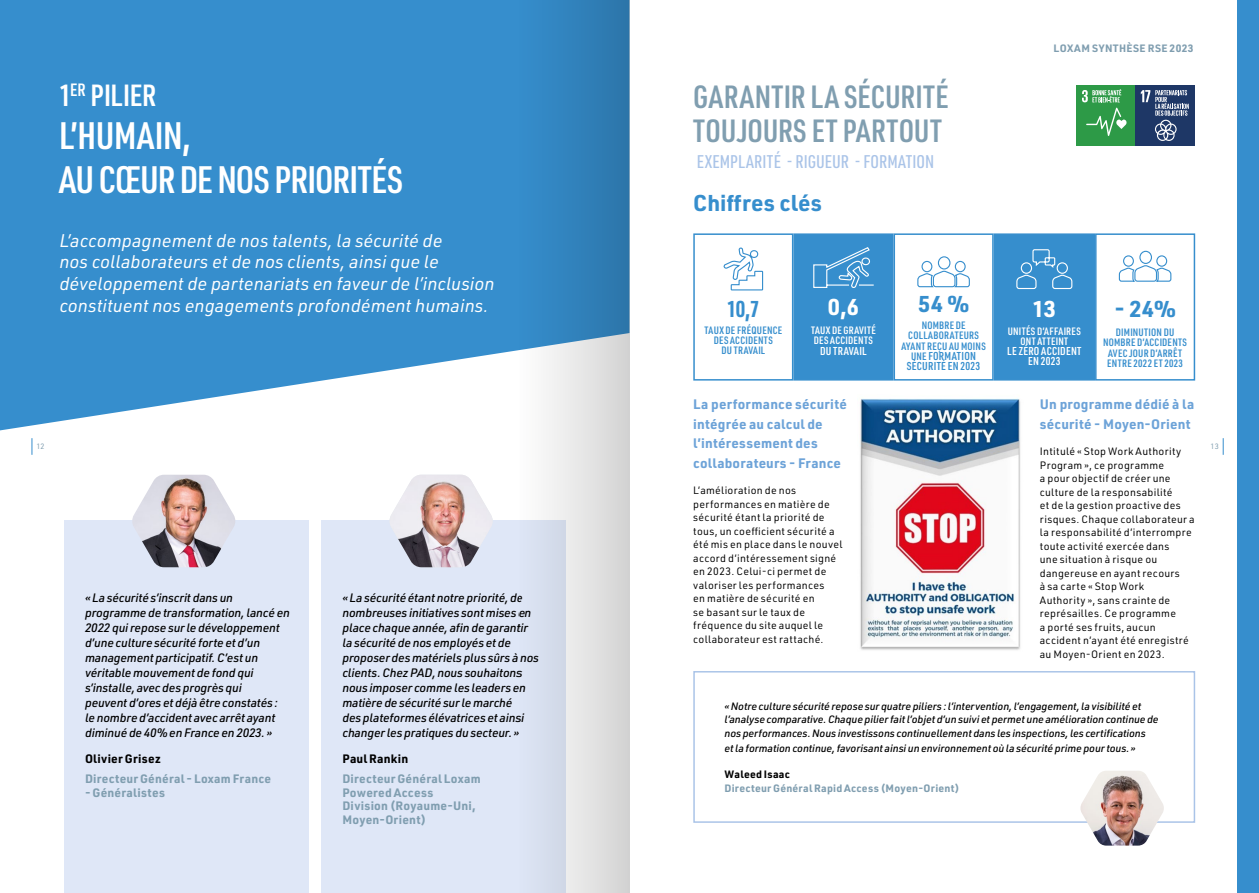
<style>
.page{position:relative;width:1259px;height:893px;background:#fff}
.page>*{position:absolute;margin:0;border:0;box-sizing:border-box;transform-origin:0 0}
.t1{font:600 37.5px/43.8px "URWDIN Cond";letter-spacing:-.015em;color:#fff}
.t2{font:600 31.5px/34.5px "URWDIN Cond";letter-spacing:.01em;color:#809eb0}
.t3{font:600 30px "URWDIN Cond";color:#fff}
.t4{font:700 22.5px "URWDIN";letter-spacing:.01em;color:#368ecd}
.t5{font:700 22.5px "URWDIN";color:#fff}
.t6{font:700 22.5px "URWDIN Cond";color:#368ecd}
.t7{font:italic 18px/21.6px "URWDIN";color:#fff}
.t8{font:500 18px "URWDIN Cond";letter-spacing:.005em;color:#aac4e8}
.t9{font:700 13.5px/19.5px "URWDIN";letter-spacing:.015em;color:#6da3d8}
.t10{font:italic 500 12px/15px "URWDIN";letter-spacing:-.015em;color:#000}
.t11{font:700 12px/13.5px "URWDIN";letter-spacing:.015em;color:#809eb0}
.t12{font:700 12px "URWDIN";letter-spacing:.025em;color:#000}
.t13{font:600 11.25px/10.2px "URWDIN Cond";letter-spacing:.025em;color:#fff;text-align:center}
.t14{font:600 11.25px/10.2px "URWDIN Cond";letter-spacing:.025em;color:#368ecd;text-align:center}
.t15{font:10.5px/13.5px "URWDIN";letter-spacing:.025em;color:#000}
.t16{font:italic 500 10.5px/13.5px "URWDIN";letter-spacing:-.01em;color:#000}
.t17{font:600 10.5px/10.2px "URWDIN Cond";letter-spacing:.025em;color:#368ecd;text-align:center}
.t18{font:700 10.5px "URWDIN";letter-spacing:.03em;color:#809eb0}
.t19{font:600 10.5px/10.2px "URWDIN Cond";letter-spacing:.03em;color:#fff;text-align:center}
.t20{font:700 10.5px "URWDIN";letter-spacing:.025em;color:#000}
.t21{font:7.65px "URWDIN";color:#809eb0}
.s1{font-size:10.5px}
</style>
<div class="page">
<div style="left:1236px;top:0;width:23px;height:893px;background:#368ecd"></div>
<svg style="left:1223px;top:438px;width:1px;height:17px"></svg>
<svg style="left:32px;top:438px;width:1px;height:17px"></svg>
<svg style="left:0;top:0;width:520px;height:430px;background:#4898d1"></svg>
<div style="left:64px;top:521px;width:244px;height:372px;background:#dfe7f7"></div>
<div style="left:321px;top:521px;width:245px;height:372px;background:#dfe7f7"></div>
<div style="left:1076px;top:85px;width:59px;height:60px;background:#2d9a47"></div>
<svg style="left:1086px;top:108px;width:40px;height:28px"></svg>
<svg style="left:1082px;top:89px;width:39px;height:13px"></svg>
<div style="left:1135px;top:85px;width:60px;height:60px;background:#1e3766"></div>
<svg style="left:1140px;top:90px;width:48px;height:51px"></svg>
<div style="left:693px;top:233px;width:100px;height:148px;border:2px solid #368ecd"></div>
<svg style="left:723px;top:247px;width:40px;height:44px"></svg>
<div style="left:993px;top:233px;width:102px;height:148px;background:#368ecd;border:2px solid #368ecd"></div>
<div style="left:893px;top:233px;width:100px;height:148px;border:2px solid #368ecd"></div>
<div style="left:1095px;top:233px;width:100px;height:148px;border:2px solid #368ecd"></div>
<div style="left:793px;top:233px;width:100px;height:148px;background:#368ecd;border:2px solid #368ecd"></div>
<svg style="left:1016px;top:249px;width:57px;height:41px"></svg>
<svg style="left:917px;top:256px;width:53px;height:32px"></svg>
<img style="left:132px;top:475px;width:104px;height:92px">
<img style="left:389px;top:475px;width:104px;height:92px">
<svg style="left:813px;top:247px;width:61px;height:41px"></svg>
<svg style="left:1118px;top:250px;width:54px;height:32px"></svg>
<div style="left:693px;top:671px;width:502px;height:152px;border:2px solid #aac4e8"></div>
<img style="left:1080px;top:771px;width:84px;height:75px">
<img style="left:860px;top:398px;width:161px;height:252px">
<svg style="left:520px;top:0;width:109px;height:893px"></svg>
<h3 class="t3" style="left:59px;top:76px;width:99px">1<sup>ER</sup> PILIER</h3>
<h1 class="t1" style="left:59px;top:113px;width:345px">L’HUMAIN,<br>AU CŒUR DE NOS PRIORITÉS</h1>
<h3 class="t7" style="left:59px;top:229px;width:437px">L’accompagnement de nos talents, la sécurité de<br>nos collaborateurs et de nos clients, ainsi que le développement de partenariats en faveur de l’inclusion constituent nos engagements profondément humains.</h3>
<h2 class="t2" style="left:693px;top:78px;width:257px">GARANTIR LA SÉCURITÉ<br>TOUJOURS ET PARTOUT</h2>
<h3 class="t8" style="left:697px;top:150px;width:239px">EXEMPLARITÉ - RIGUEUR - FORMATION</h3>
<h3 class="t4" style="left:693px;top:187px;width:130px">Chiffres clés</h3>
<p class="t18" style="left:1053px;top:41px;width:141px">LOXAM SYNTHÈSE RSE 2023</p>
<h3 class="t6" style="left:727px;top:293px;width:34px">10,7</h3>
<p class="t17" style="left:704px;top:325px;width:79px">TAUX DE FRÉQUENCE<br>DES ACCIDENTS<br>DU TRAVAIL</p>
<h3 class="t5" style="left:828px;top:292px;width:33px">0,6</h3>
<p class="t19" style="left:811px;top:325px;width:66px;text-align:left">TAUX DE GRAVITÉ<br>DES ACCIDENTS</p>
<p class="t13" style="left:820px;top:345px;width:48px">DU TRAVAIL</p>
<h3 class="t4" style="left:918px;top:288px;width:53px">54 %</h3>
<p class="t17" style="left:901px;top:320px;width:86px">NOMBRE DE<br>COLLABORATEURS<br>AYANT REÇU AU MOINS</p>
<p class="t14" style="left:907px;top:350px;width:75px"><span class="s1">UNE</span> FORMATION<br>SÉCURITÉ EN 2023</p>
<h3 class="t5" style="left:1032px;top:294px;width:25px">13</h3>
<p class="t19" style="left:1008px;top:326px;width:74px">UNITÉS D’AFFAIRES<br>ONT ATTEINT</p>
<p class="t13" style="left:1007px;top:345px;width:76px">LE ZÉRO ACCIDENT<br>EN 2023</p>
<h3 class="t4" style="left:1114px;top:294px;width:63px">- 24%</h3>
<p class="t17" style="left:1103px;top:327px;width:85px">DIMINUTION DU<br>NOMBRE D’ACCIDENTS<br>AVEC JOUR D’ARRÊT<br>ENTRE 2022 ET 2023</p>
<p class="t9" style="left:693px;top:394px;width:155px">La performance sécurité intégrée au calcul de l’intéressement des collaborateurs - France</p>
<p class="t15" style="left:693px;top:483px;width:151px">L’amélioration de nos performances en matière de sécurité étant la priorité de tous, un coefficient sécurité a été mis en place dans le nouvel accord d’intéressement signé en 2023. Celui-ci permet de valoriser les performances<br>en matière de sécurité en<br>se basant sur le taux de fréquence du site auquel le collaborateur est rattaché.</p>
<p class="t9" style="left:1040px;top:394px;width:156px">Un programme dédié à la sécurité - Moyen-Orient</p>
<p class="t15" style="left:1040px;top:444px;width:156px">Intitulé « Stop Work Authority<br>Program », ce programme<br>a pour objectif de créer une culture de la responsabilité<br>et de la gestion proactive des risques. Chaque collaborateur a la responsabilité d’interrompre toute activité exercée dans<br>une situation à risque ou dangereuse en ayant recours<br>à sa carte « Stop Work<br>Authority », sans crainte de représailles. Ce programme<br>a porté ses fruits, aucun accident n’ayant été enregistré au Moyen-Orient en 2023.</p>
<p class="t21" style="left:36px;top:441px;width:10px">12</p>
<p class="t21" style="left:1210px;top:441px;width:10px">13</p>
<p class="t10" style="left:85px;top:590px;width:206px">« La sécurité s’inscrit dans un programme de transformation, lancé en 2022 qui repose sur le développement d’une culture sécurité forte et d’un management participatif. C’est un véritable mouvement de fond qui s’installe, avec des progrès qui<br>peuvent d’ores et déjà être constatés : le nombre d’accident avec arrêt ayant diminué de 40% en France en 2023. »</p>
<p class="t12" style="left:85px;top:751px;width:77px">Olivier Grisez</p>
<p class="t11" style="left:85px;top:771px;width:188px">Directeur Général - Loxam France</p>
<p class="t11" style="left:85px;top:785px;width:81px">- Généralistes</p>
<p class="t10" style="left:342px;top:590px;width:198px">« La sécurité étant notre priorité, de nombreuses initiatives sont mises en place chaque année, afin de garantir la sécurité de nos employés et de proposer des matériels plus sûrs à nos clients. Chez PAD, nous souhaitons nous imposer comme les leaders en matière de sécurité sur le marché<br>des plateformes élévatrices et ainsi changer les pratiques du secteur. »</p>
<p class="t12" style="left:342px;top:751px;width:67px">Paul Rankin</p>
<p class="t11" style="left:342px;top:771px;width:140px">Directeur Général Loxam<br>Powered Access<br>Division (Royaume-Uni,<br>Moyen-Orient)</p>
<p class="t16" style="left:724px;top:699px;width:436px">« Notre culture sécurité repose sur quatre piliers : l’intervention, l’engagement, la visibilité et l’analyse comparative. Chaque pilier fait l’objet d’un suivi et permet une amélioration continue de nos performances. Nous investissons continuellement dans les inspections, les certifications</p>
<p class="t16" style="left:724px;top:741px;width:412px">et la formation continue, favorisant ainsi un environnement où la sécurité prime pour tous. »</p>
<p class="t20" style="left:724px;top:767px;width:67px">Waleed Isaac</p>
<p class="t18" style="left:724px;top:781px;width:237px">Directeur Général Rapid Access (Moyen-Orient)</p>
</div>
